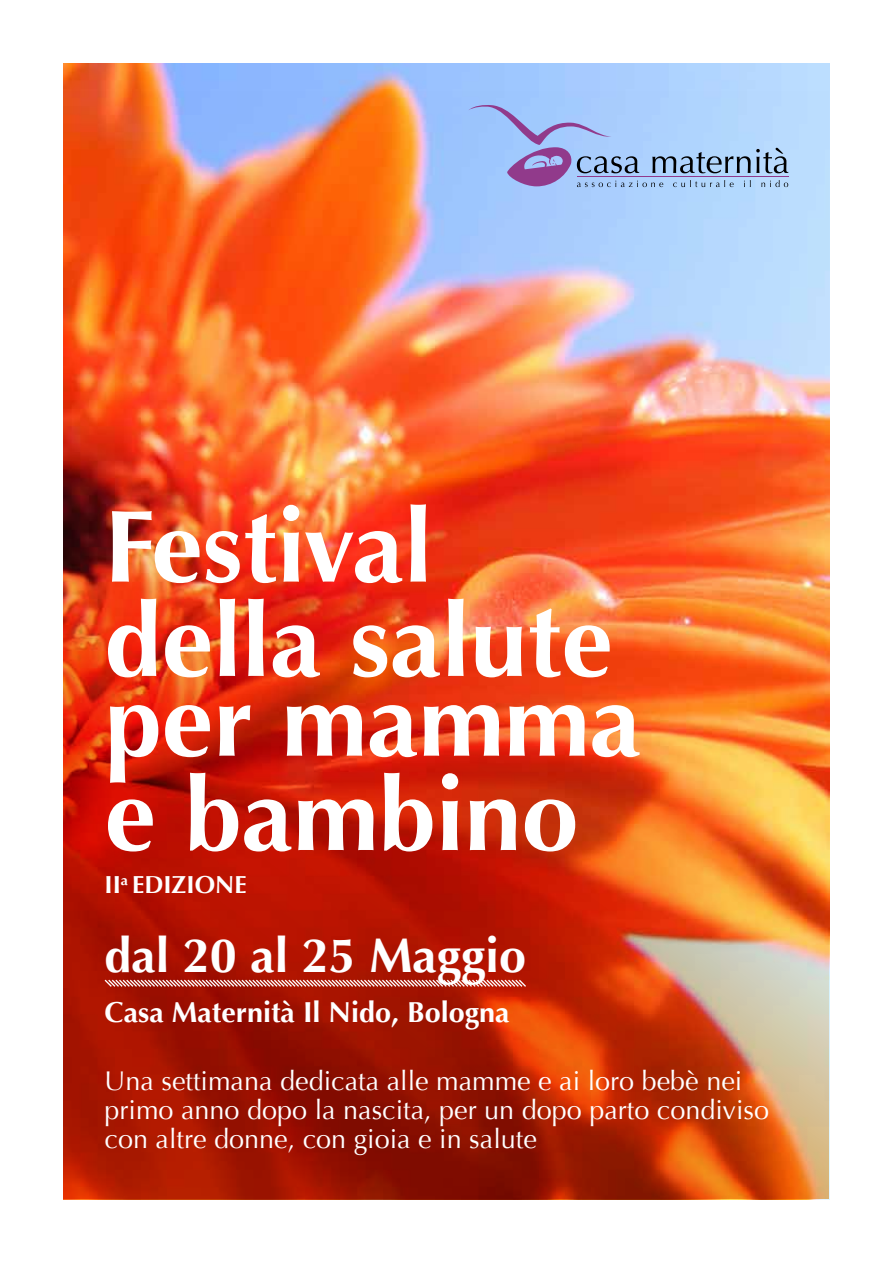
<style>
.page{position:relative;width:893px;height:1263px;background:#fff}
.page>*{position:absolute;margin:0;border:0;box-sizing:border-box;transform-origin:0 0}
.t1{font:700 102.75px/94.3px "Optima";color:#fff}
.t2{font:700 48.6px "Optima";color:#fff}
.t3{font:700 28.8px "Optima";color:#fff}
.t4{font:27px/28.8px "Optima";color:#fff}
.t5{font:700 24.6px "Optima";color:#fff}
</style>
<div class="page">
<img style="left:64px;top:64px;width:765px;height:27px">
<img style="left:64px;top:91px;width:765px;height:1108px">
<svg style="left:468px;top:104px;width:320px;height:83px;background:#a0bae8"></svg>
<hr style="left:577px;top:176px;width:211px;height:1px;background:#913a8b">
<svg style="left:103px;top:978px;width:424px;height:10px;background:#c35f53"></svg>
<h1 class="t1" style="left:105px;top:501px;width:510px">Festival della salute</h1>
<h1 class="t1" style="left:105px;top:675px;width:538px">per mamma e bambino</h1>
<p class="t5" style="left:105px;top:870px;width:144px">II<sup>a</sup> EDIZIONE</p>
<h2 class="t2" style="left:105px;top:927px;width:423px">dal 20 al 25 Maggio</h2>
<p class="t3" style="left:105px;top:995px;width:406px">Casa Maternità Il Nido, Bologna</p>
<p class="t4" style="left:105px;top:1067px;width:666px">Una settimana dedicata alle mamme e ai loro bebè nei primo anno dopo la nascita, per un dopo parto condiviso con altre donne, con gioia e in salute</p>
</div>
